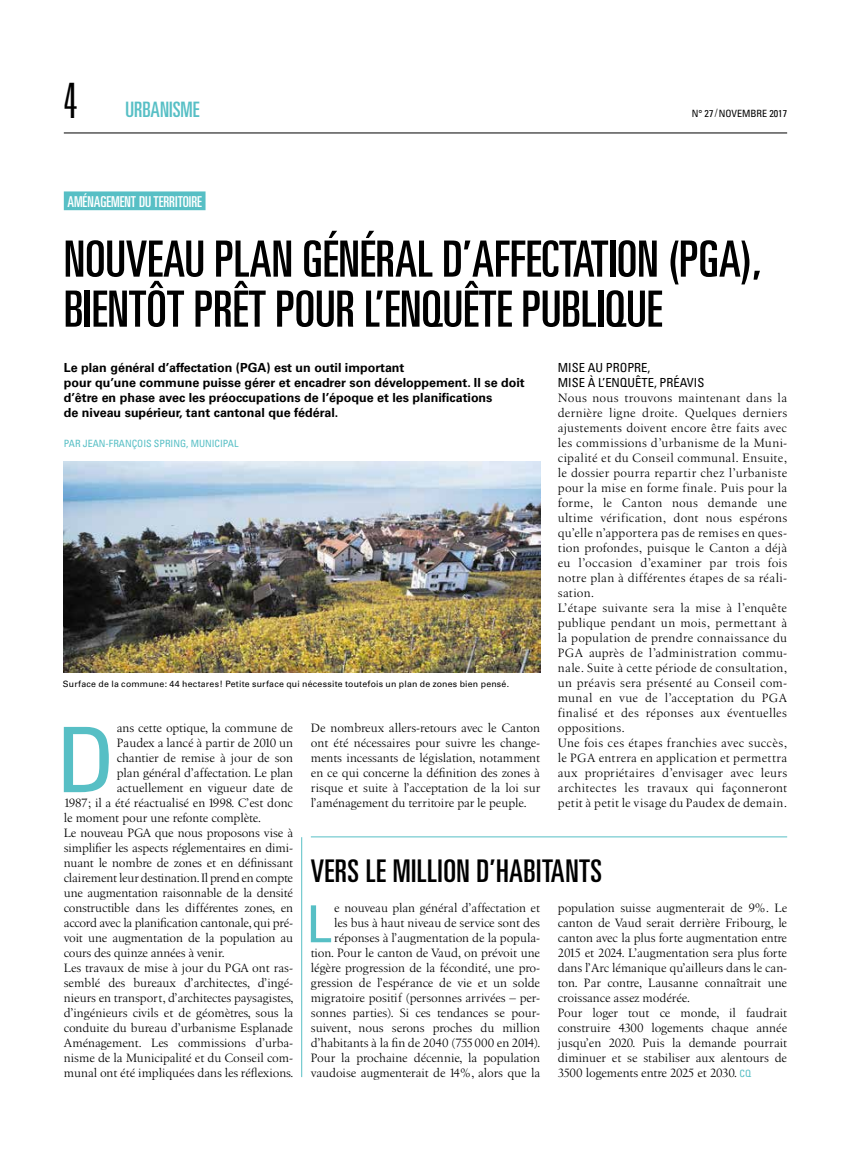
<style>
.page{position:relative;width:851px;height:1170px;background:#fff}
.page>*{position:absolute;margin:0;border:0;box-sizing:border-box;transform-origin:0 0}
.t1{font:condensed 90.38px "Univers";color:#57bfc5;scale:1.11 1}
.t2{font:condensed 51.12px "Univers";color:#57bfc5;scale:1.11 1}
.t3{font:ultra-condensed 50px/50px "Univers";color:#000}
.t4{font:300 ultra-condensed 48.75px "Univers";color:#000}
.t5{font:ultra-condensed 31.25px "Univers";letter-spacing:.015em;color:#000}
.t6{font:ultra-condensed 21.25px "Univers";color:#57bfc5}
.t7{font:ultra-condensed 15px "Univers";color:#fff}
.t8{font:12.5px/15px "Birka";color:#000;text-align:justify}
.t9{font:12.5px/15px "Birka";letter-spacing:.02em;color:#000}
.t10{font:700 12.5px/15px "Univers";color:#000}
.t11{font:condensed 12.5px/15px "Univers";color:#000}
.t12{font:condensed 10px "Univers";color:#57bfc5}
.t13{font:condensed 10px "Univers";color:#000}
.t14{font:8.75px "Univers";letter-spacing:.025em;color:#000}
.s1{font-family:"Helvetica";font-weight:300;font-stretch:normal}
.s2{font-family:"Univers";font-stretch:condensed;font-size:10px;color:#57bfc5}
</style>
<div class="page">
<hr style="left:64px;top:133px;width:723px;height:1px;background:#000">
<hr style="left:301px;top:837px;width:1px;height:239px;background:#57bfc5">
<hr style="left:311px;top:836px;width:476px;height:1px;background:#57bfc5">
<div style="left:64px;top:191px;width:141px;height:19px;background:#57bfc5"></div>
<img style="left:64px;top:462px;width:476px;height:210px">
<h3 class="t4" style="left:64px;top:75px;width:15px">4</h3>
<h3 class="t6" style="left:125px;top:97px;width:75px">URBANISME</h3>
<p class="t13" style="left:691px;top:107px;width:97px">N° 27 <span class="s1">/</span>NOVEMBRE 2017</p>
<p class="t7" style="left:67px;top:193px;width:136px">AMÉNAGEMENT DU TERRITOIRE</p>
<h3 class="t3" style="left:64px;top:233px;width:699px">NOUVEAU PLAN GÉNÉRAL D’AFFECTATION (PGA),<br>BIENTÔT PRÊT POUR L’ENQUÊTE PUBLIQUE</h3>
<p class="t10" style="left:64px;top:360px;width:462px">Le plan général d’affectation (PGA) est un outil important<br>pour qu’une commune puisse gérer et encadrer son développement. Il se doit d’être en phase avec les préoccupations de l’époque et les planifications<br>de niveau supérieur, tant cantonal que fédéral.</p>
<p class="t12" style="left:64px;top:437px;width:176px">PAR JEAN-FRANÇOIS SPRING, MUNICIPAL</p>
<p class="t11" style="left:557px;top:360px;width:148px">MISE AU PROPRE,<br>MISE À L’ENQUÊTE, PRÉAVIS</p>
<p class="t9" style="left:557px;top:390px;width:231px">Nous nous trouvons maintenant dans la dernière ligne droite. Quelques derniers ajustements doivent encore être faits avec les commissions d’urbanisme de la Muni&shy;cipalité et du Conseil communal. Ensuite, le dossier pourra repartir chez l’urbaniste pour la mise en forme finale. Puis pour la forme, le Canton nous demande une ultime vérification, dont nous espérons qu’elle n’apportera pas de remises en ques&shy;tion profondes, puisque le Canton a déjà eu l’occasion d’examiner par trois fois notre plan à différentes étapes de sa réali&shy;sation.<br>L’étape suivante sera la mise à l’enquête publique pendant un mois, permettant à la population de prendre connaissance du PGA auprès de l’administration commu&shy;nale. Suite à cette période de consultation, un préavis sera présenté au Conseil com&shy;munal en vue de l’acceptation du PGA finalisé et des réponses aux éventuelles oppositions.<br>Une fois ces étapes franchies avec succès, le PGA entrera en application et permettra aux propriétaires d’envisager avec leurs architectes les travaux qui façonneront petit à petit le visage du Paudex de demain.</p>
<p class="t14" style="left:63px;top:678px;width:447px">Surface de la commune: 44 hectares! Petite surface qui nécessite toutefois un plan de zones bien pensé.</p>
<h1 class="t1" style="left:55px;top:702px;width:57px">D</h1>
<p class="t8" style="left:117px;top:720px;width:178px">ans cette optique, la commune de</p>
<p class="t8" style="left:311px;top:720px;width:231px">De nombreux allers-retours avec le Canton ont été nécessaires pour suivre les change&shy;ments incessants de législation, notamment en ce qui concerne la définition des zones à risque et suite à l’acceptation de la loi sur l’aménagement du territoire par le peuple.</p>
<p class="t8" style="left:117px;top:735px;width:178px">Paudex a lancé à partir de 2010 un</p>
<p class="t8" style="left:117px;top:750px;width:178px">chantier de remise à jour de son</p>
<p class="t8" style="left:117px;top:765px;width:178px">plan général d’affectation. Le plan</p>
<p class="t8" style="left:117px;top:780px;width:178px">actuellement en vigueur date de</p>
<p class="t8" style="left:64px;top:795px;width:231px">1987; il a été réactualisé en 1998. C’est donc</p>
<p class="t8" style="left:64px;top:810px;width:199px">le moment pour une refonte complète.</p>
<p class="t8" style="left:64px;top:825px;width:231px">Le nouveau PGA que nous proposons vise à</p>
<p class="t8" style="left:64px;top:840px;width:231px">simplifier les aspects réglementaires en dimi-</p>
<p class="t8" style="left:64px;top:855px;width:231px">nuant le nombre de zones et en définissant</p>
<p class="t8" style="left:64px;top:870px;width:231px">clairement leur destination. Il prend en compte</p>
<p class="t8" style="left:64px;top:885px;width:231px">une augmentation raisonnable de la densité</p>
<p class="t8" style="left:64px;top:900px;width:231px">constructible dans les différentes zones, en</p>
<p class="t8" style="left:64px;top:915px;width:231px">accord avec la planification cantonale, qui pré-</p>
<p class="t8" style="left:64px;top:930px;width:231px">voit une augmentation de la population au</p>
<p class="t8" style="left:64px;top:945px;width:162px">cours des quinze années à venir.</p>
<p class="t8" style="left:64px;top:960px;width:231px">Les travaux de mise à jour du PGA ont ras-</p>
<p class="t8" style="left:64px;top:975px;width:231px">semblé des bureaux d’architectes, d’ingé-</p>
<p class="t8" style="left:64px;top:990px;width:231px">nieurs en transport, d’architectes paysagistes,</p>
<p class="t8" style="left:64px;top:1005px;width:231px">d’ingénieurs civils et de géomètres, sous la</p>
<p class="t8" style="left:64px;top:1020px;width:231px">conduite du bureau d’urbanisme Esplanade</p>
<p class="t8" style="left:64px;top:1035px;width:231px">Aménagement. Les commissions d’urba-</p>
<p class="t8" style="left:64px;top:1050px;width:231px">nisme de la Municipalité et du Conseil com-</p>
<p class="t8" style="left:64px;top:1065px;width:231px">munal ont été impliquées dans les réflexions.</p>
<h3 class="t5" style="left:311px;top:853px;width:293px">VERS LE MILLION D’HABITANTS</h3>
<h2 class="t2" style="left:306px;top:891px;width:24px">L</h2>
<p class="t8" style="left:311px;top:900px;width:231px;text-align:right">e nouveau plan général d’affectation et<br>les bus à haut niveau de service sont des réponses à l’augmentation de la popula&shy;tion. Pour le canton de Vaud, on prévoit une légère progression de la fécondité, une pro&shy;gression de l’espérance de vie et un solde migratoire positif (personnes arrivées – per&shy;sonnes parties). Si ces tendances se pour&shy;suivent, nous serons proches du million d’habitants à la fin de 2040 (755000 en 2014).<br>Pour la prochaine décennie, la population vaudoise augmenterait de 14%, alors que la</p>
<p class="t8" style="left:557px;top:900px;width:231px;text-align:left">population suisse augmenterait de 9%. Le canton de Vaud serait derrière Fribourg, le canton avec la plus forte augmentation entre 2015 et 2024. L’augmentation sera plus forte dans l’Arc lémanique qu’ailleurs dans le can&shy;ton. Par contre, Lausanne connaîtrait une croissance assez modérée.<br>Pour loger tout ce monde, il faudrait construire 4300 logements chaque année jusqu’en 2020. Puis la demande pourrait diminuer et se stabiliser aux alentours de 3500 logements entre 2025 et 2030. <span class="s2">CQ</span></p>
</div>
